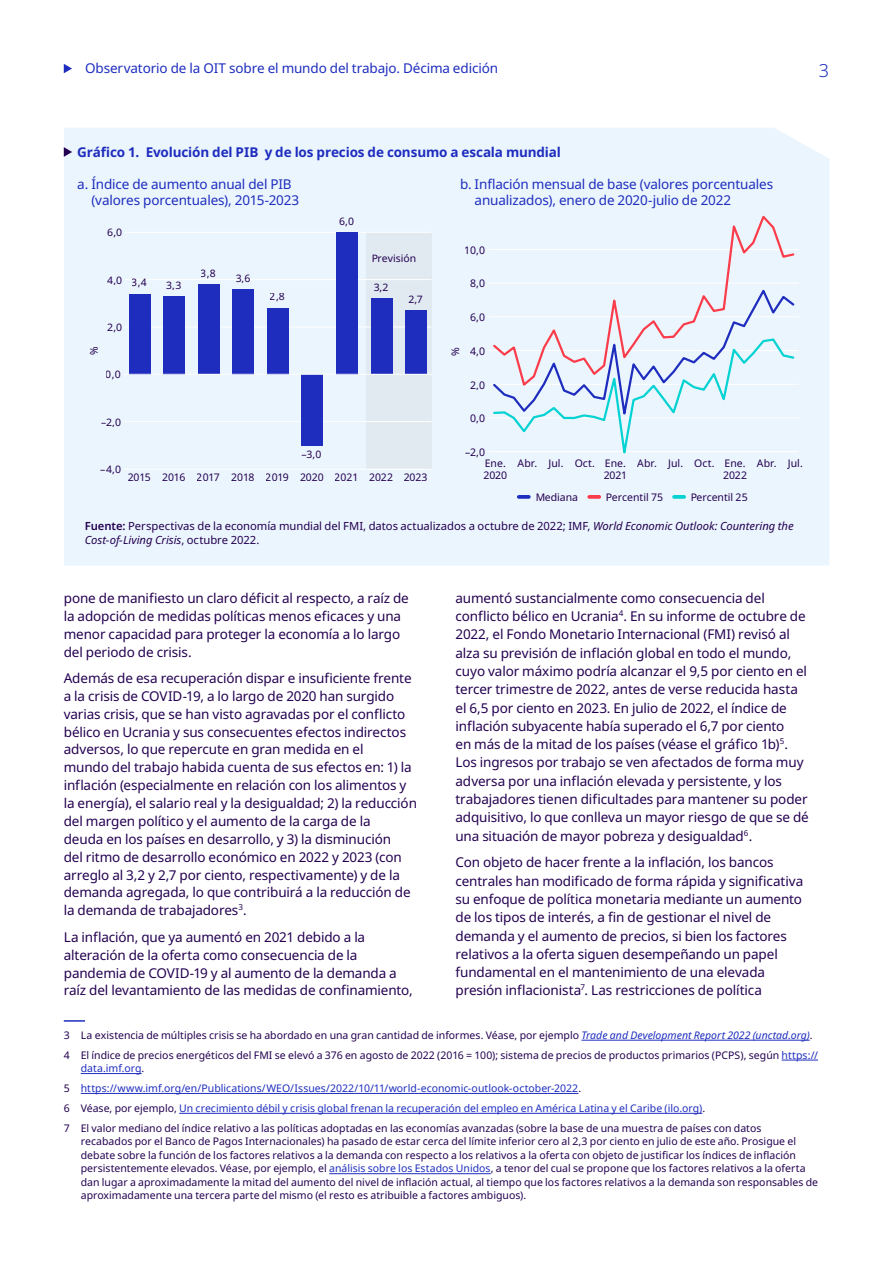
<style>
.page{position:relative;width:893px;height:1263px;background:#fff}
.page>*{position:absolute;margin:0;border:0;box-sizing:border-box;transform-origin:0 0}
.t1{font:300 18px "Noto Sans";color:#1e2dbe}
.text_monitor{font:13.5px/18.3px "Noto Sans";letter-spacing:-.01em;color:#230050}
.figs_heading_ilo{font:13.5px/16.2px "Noto Sans";letter-spacing:-.01em;color:#1e2dbe}
.figs_heading_ilo-2{font:700 13.5px "Noto Sans";letter-spacing:-.01em;color:#1e2dbe}
.figs_source_notes_re{font:11.25px/13.5px "Noto Sans";color:#230050}
.note_monitor{font:10.5px/13.5px "Noto Sans";color:#230050}
.note_monitor-2{font:10.5px "Noto Sans";color:#1e2dbe}
.t2{font:10.2px "Noto Sans";color:#230050}
.s1{font-weight:600}
.s2{font-style:italic}
.s3{font-style:italic;color:#1e2dbe}
.s4{color:#1e2dbe}
.s5{color:#230050}
</style>
<div class="page">
<svg style="left:64px;top:64px;width:8px;height:9px"></svg>
<hr style="left:64px;top:1020px;width:21px;height:2px;background:#1e2dbe">
<hr style="left:581px;top:1040px;width:229px;height:1px;background:#1e2dbe">
<hr style="left:782px;top:1060px;width:36px;height:1px;background:#1e2dbe">
<hr style="left:81px;top:1073px;width:61px;height:1px;background:#1e2dbe">
<hr style="left:81px;top:1093px;width:497px;height:1px;background:#1e2dbe">
<hr style="left:179px;top:1113px;width:523px;height:1px;background:#1e2dbe">
<hr style="left:329px;top:1173px;width:162px;height:1px;background:#1e2dbe">
<div style="left:64px;top:128px;width:765px;height:438px;background:#ebf5fd"></div>
<hr style="left:489px;top:451px;width:310px;height:1px;background:#fff">
<hr style="left:489px;top:384px;width:310px;height:1px;background:#fff">
<hr style="left:489px;top:350px;width:310px;height:1px;background:#fff">
<hr style="left:489px;top:316px;width:310px;height:1px;background:#fff">
<hr style="left:489px;top:283px;width:310px;height:1px;background:#fff">
<hr style="left:489px;top:249px;width:310px;height:1px;background:#fff">
<hr style="left:489px;top:418px;width:310px;height:1px;background:#fff">
<div style="left:366px;top:232px;width:65px;height:237px;background:#e1eaf1"></div>
<hr style="left:124px;top:421px;width:307px;height:1px;background:#fff">
<hr style="left:124px;top:327px;width:307px;height:1px;background:#fff">
<hr style="left:124px;top:279px;width:307px;height:1px;background:#fff">
<hr style="left:124px;top:232px;width:307px;height:1px;background:#fff">
<div style="left:129px;top:294px;width:21px;height:80px;background:#1e2dbe"></div>
<div style="left:163px;top:296px;width:22px;height:78px;background:#1e2dbe"></div>
<div style="left:198px;top:284px;width:22px;height:90px;background:#1e2dbe"></div>
<div style="left:233px;top:289px;width:21px;height:85px;background:#1e2dbe"></div>
<div style="left:267px;top:308px;width:22px;height:66px;background:#1e2dbe"></div>
<div style="left:302px;top:374px;width:21px;height:71px;background:#1e2dbe"></div>
<div style="left:336px;top:232px;width:22px;height:142px;background:#1e2dbe"></div>
<div style="left:371px;top:299px;width:21px;height:75px;background:#1e2dbe"></div>
<div style="left:405px;top:310px;width:22px;height:64px;background:#1e2dbe"></div>
<hr style="left:124px;top:374px;width:307px;height:1px;background:#fff">
<hr style="left:124px;top:469px;width:307px;height:1px;background:#fff">
<svg style="left:519px;top:495px;width:10px;height:4px"></svg>
<svg style="left:589px;top:495px;width:10px;height:4px"></svg>
<svg style="left:674px;top:495px;width:10px;height:4px"></svg>
<div style="left:491px;top:214px;width:305px;height:72px;background:#ebf5fd"></div>
<svg style="left:491px;top:286px;width:305px;height:181px;background:#e1ebf6"></svg>
<svg style="left:64px;top:147px;width:8px;height:10px"></svg>
<p class="figs_heading_ilo" style="left:85px;top:61px;width:414px">Observatorio de la OIT sobre el mundo del trabajo. Décima edición</p>
<h1 class="t1" style="left:819px;top:57px;width:12px">3</h1>
<p class="figs_heading_ilo-2" style="left:77px;top:142px;width:485px">Gráfico 1. Evolución del PIB y de los precios de consumo a escala mundial</p>
<p class="figs_heading_ilo" style="left:91px;top:176px;width:209px;text-indent:-14px">a. Índice de aumento anual del PIB (valores porcentuales), 2015-2023</p>
<p class="figs_heading_ilo" style="left:475px;top:176px;width:300px;text-indent:-15px">b. Inflación mensual de base (valores porcentuales anualizados), enero de 2020-julio de 2022</p>
<p class="t2" style="left:107px;top:225px;width:16px">6,0</p>
<p class="t2" style="left:107px;top:273px;width:16px">4,0</p>
<p class="t2" style="left:132px;top:275px;width:16px">3,4</p>
<p class="t2" style="left:166px;top:278px;width:17px">3,3</p>
<p class="t2" style="left:107px;top:320px;width:16px">2,0</p>
<p class="t2" style="left:201px;top:266px;width:16px">3,8</p>
<p class="t2" style="left:236px;top:271px;width:16px">3,6</p>
<p class="t2" style="left:270px;top:290px;width:16px">2,8</p>
<p class="t2" style="left:339px;top:214px;width:16px">6,0</p>
<p class="t2" style="left:371px;top:251px;width:47px">Previsión</p>
<p class="t2" style="left:374px;top:280px;width:16px">3,2</p>
<p class="t2" style="left:408px;top:292px;width:16px">2,7</p>
<p class="note_monitor" style="left:465px;top:243px;width:22px">10,0</p>
<p class="note_monitor" style="left:470px;top:277px;width:16px">8,0</p>
<p class="note_monitor" style="left:470px;top:311px;width:16px">6,0</p>
<p class="note_monitor" style="left:87px;top:355px;width:10px;rotate:-90deg">%</p>
<p class="note_monitor" style="left:449px;top:355px;width:10px;rotate:-90deg">%</p>
<p class="t2" style="left:106px;top:367px;width:16px">0,0</p>
<p class="note_monitor" style="left:470px;top:344px;width:16px">4,0</p>
<p class="note_monitor" style="left:470px;top:378px;width:16px">2,0</p>
<p class="t2" style="left:101px;top:415px;width:21px">–2,0</p>
<p class="t2" style="left:100px;top:462px;width:22px">–4,0</p>
<p class="t2" style="left:301px;top:447px;width:22px">–3,0</p>
<p class="note_monitor" style="left:128px;top:470px;width:301px">2015 2016 2017 2018 2019 2020 2021 2022 2023</p>
<p class="note_monitor" style="left:470px;top:412px;width:16px">0,0</p>
<p class="note_monitor" style="left:465px;top:446px;width:21px">–2,0</p>
<p class="note_monitor" style="left:483px;top:457px;width:25px;line-height:12px">Ene.<br>2020</p>
<p class="note_monitor" style="left:518px;top:457px;width:111px;line-height:12px;text-align:right">Abr. Jul. Oct. Ene.<br>2021</p>
<p class="note_monitor" style="left:637px;top:457px;width:111px;line-height:12px;text-align:right">Abr. Jul. Oct. Ene.<br>2022</p>
<p class="note_monitor" style="left:757px;top:456px;width:47px">Abr. Jul.</p>
<p class="note_monitor" style="left:535px;top:490px;width:44px">Mediana</p>
<p class="note_monitor" style="left:606px;top:490px;width:59px">Percentil 75</p>
<p class="note_monitor" style="left:690px;top:490px;width:59px">Percentil 25</p>
<p class="figs_source_notes_re" style="left:85px;top:520px;width:710px"><span class="s1">Fuente:</span> Perspectivas de la economía mundial del FMI, datos actualizados a octubre de 2022; IMF, <span class="s2">World Economic Outlook: Countering the<br>Cost-of-Living Crisis</span>, octubre 2022.</p>
<p class="text_monitor" style="left:64px;top:589px;width:347px;line-height:17.9px">pone de manifiesto un claro déficit al respecto, a raíz de la adopción de medidas políticas menos eficaces y una menor capacidad para proteger la economía a lo largo del periodo de crisis.</p>
<p class="text_monitor" style="left:64px;top:669px;width:355px;line-height:17.9px">Además de esa recuperación dispar e insuficiente frente a la crisis de COVID-19, a lo largo de 2020 han surgido varias crisis, que se han visto agravadas por el conflicto bélico en Ucrania y sus consecuentes efectos indirectos adversos, lo que repercute en gran medida en el<br>mundo del trabajo habida cuenta de sus efectos en: 1) la inflación (especialmente en relación con los alimentos y la energía), el salario real y la desigualdad; 2) la reducción del margen político y el aumento de la carga de la<br>deuda en los países en desarrollo, y 3) la disminución<br>del ritmo de desarrollo económico en 2022 y 2023 (con arreglo al 3,2 y 2,7 por ciento, respectivamente) y de la demanda agregada, lo que contribuirá a la reducción de la demanda de trabajadores<sup>3</sup>.</p>
<p class="text_monitor" style="left:64px;top:928px;width:350px;line-height:17.9px">La inflación, que ya aumentó en 2021 debido a la alteración de la oferta como consecuencia de la pandemia de COVID-19 y al aumento de la demanda a raíz del levantamiento de las medidas de confinamiento,</p>
<p class="note_monitor" style="left:64px;top:1028px;width:750px">3 La existencia de múltiples crisis se ha abordado en una gran cantidad de informes. Véase, por ejemplo <span class="s3">Trade and Development Report 2022 (unctad.org)</span>.</p>
<p class="note_monitor" style="left:81px;top:1048px;width:739px;text-indent:-17px">4 El índice de precios energéticos del FMI se elevó a 376 en agosto de 2022 (2016 = 100); sistema de precios de productos primarios (PCPS), según <span class="s4">https:// data.imf.org</span>.</p>
<p class="note_monitor-2" style="left:64px;top:1081px;width:519px"><span class="s5">5</span> https://www.imf.org/en/Publications/WEO/Issues/2022/10/11/world-economic-outlook-october-2022<span class="s5">.</span></p>
<p class="note_monitor-2" style="left:64px;top:1100px;width:643px"><span class="s5">6 Véase, por ejemplo,</span> Un crecimiento débil y crisis global frenan la recuperación del empleo en América Latina y el Caribe (ilo.org)<span class="s5">.</span></p>
<p class="note_monitor" style="left:81px;top:1121px;width:739px;text-indent:-17px">7 El valor mediano del índice relativo a las políticas adoptadas en las economías avanzadas (sobre la base de una muestra de países con datos<br>recabados por el Banco de Pagos Internacionales) ha pasado de estar cerca del límite inferior cero al 2,3 por ciento en julio de este año. Prosigue el debate sobre la función de los factores relativos a la demanda con respecto a los relativos a la oferta con objeto de justificar los índices de inflación persistentemente elevados. Véase, por ejemplo, el <span class="s4">análisis sobre los Estados Unidos</span>, a tenor del cual se propone que los factores relativos a la oferta dan lugar a aproximadamente la mitad del aumento del nivel de inflación actual, al tiempo que los factores relativos a la demanda son responsables de aproximadamente una tercera parte del mismo (el resto es atribuible a factores ambiguos).</p>
<p class="text_monitor" style="left:455px;top:589px;width:355px">aumentó sustancialmente como consecuencia del conflicto bélico en Ucrania<sup>4</sup>. En su informe de octubre de 2022, el Fondo Monetario Internacional (FMI) revisó al alza su previsión de inflación global en todo el mundo, cuyo valor máximo podría alcanzar el 9,5 por ciento en el tercer trimestre de 2022, antes de verse reducida hasta el 6,5 por ciento en 2023. En julio de 2022, el índice de inflación subyacente había superado el 6,7 por ciento<br>en más de la mitad de los países (véase el gráfico 1b)<sup>5</sup>.<br>Los ingresos por trabajo se ven afectados de forma muy adversa por una inflación elevada y persistente, y los trabajadores tienen dificultades para mantener su poder adquisitivo, lo que conlleva un mayor riesgo de que se dé una situación de mayor pobreza y desigualdad<sup>6</sup>.</p>
<p class="text_monitor" style="left:455px;top:854px;width:349px">Con objeto de hacer frente a la inflación, los bancos centrales han modificado de forma rápida y significativa su enfoque de política monetaria mediante un aumento de los tipos de interés, a fin de gestionar el nivel de demanda y el aumento de precios, si bien los factores relativos a la oferta siguen desempeñando un papel fundamental en el mantenimiento de una elevada presión inflacionista<sup>7</sup>. Las restricciones de política</p>
</div>
